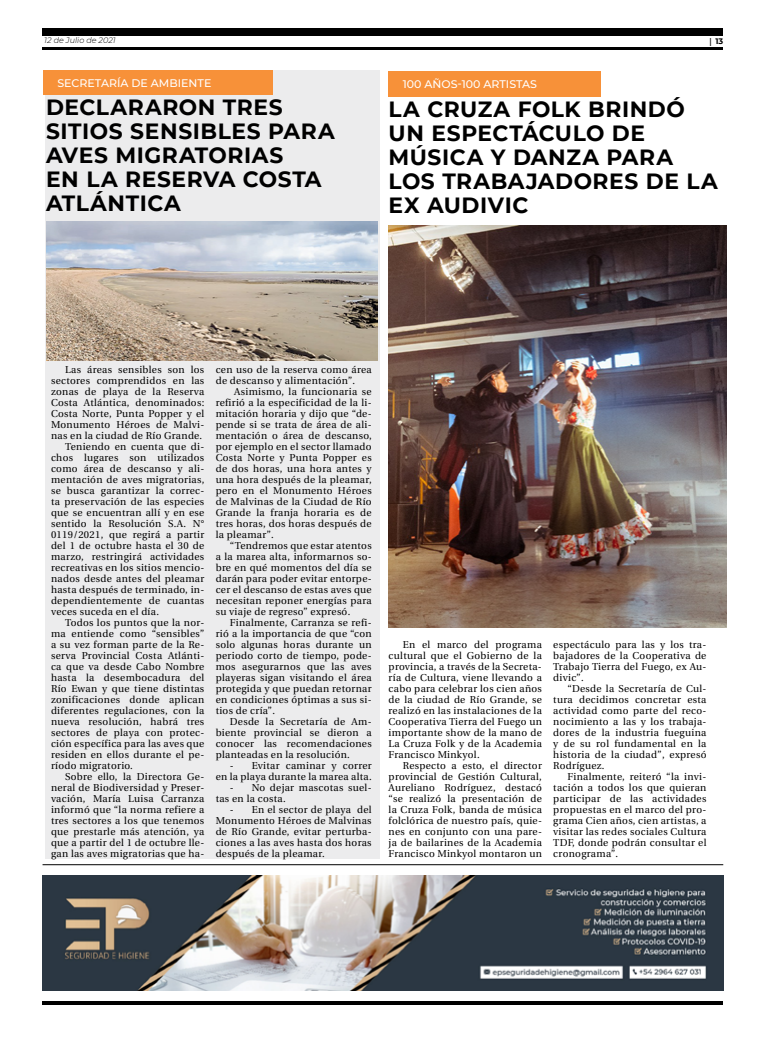
<style>
.page{position:relative;width:780px;height:1049px;background:#fff}
.page>*{position:absolute;margin:0;border:0;box-sizing:border-box;transform-origin:0 0}
.t1{font:700 22px/24px "Montserrat";letter-spacing:.025em;color:#000}
.t2{font:500 11px "Montserrat";color:#fff}
.t3{font:10px/11px "Utopia";letter-spacing:.03em;color:#000;text-align:justify}
.t4{font:italic 300 8px "Montserrat";color:#000}
.t5{font:700 8px "Montserrat";color:#000}
.s1{font-family:"Utopia"}
</style>
<div class="page">
<hr style="left:43px;top:48px;width:680px;height:2px;background:#000">
<div style="left:43px;top:28px;width:680px;height:7px;background:#000"></div>
<hr style="left:43px;top:1001px;width:680px;height:4px;background:#000">
<img style="left:43px;top:875px;width:680px;height:115px">
<hr style="left:43px;top:864px;width:680px;height:1px;background:#000">
<div style="left:388px;top:72px;width:213px;height:25px;background:#f79139"></div>
<div style="left:45px;top:71px;width:335px;height:788px;background:#ececed"></div>
<div style="left:43px;top:71px;width:230px;height:24px;background:#f79139"></div>
<img style="left:47px;top:221px;width:330px;height:139px">
<img style="left:388px;top:225px;width:338px;height:403px">
<p class="t4" style="left:44px;top:35px;width:73px">12 de Julio de 2021</p>
<p class="t5" style="left:709px;top:35px;width:15px"><span class="s1">|</span> 13</p>
<p class="t2" style="left:57px;top:76px;width:155px">SECRETARÍA DE AMBIENTE</p>
<h1 class="t1" style="left:46px;top:95px;width:290px">DECLARARON TRES<br>SITIOS SENSIBLES PARA<br>AVES MIGRATORIAS<br>EN LA RESERVA COSTA<br>ATLÁNTICA</h1>
<p class="t2" style="left:403px;top:76px;width:136px">100 AÑOS-100 ARTISTAS</p>
<h1 class="t1" style="left:388px;top:96px;width:330px">LA CRUZA FOLK BRINDÓ<br>UN ESPECTÁCULO DE<br>MÚSICA Y DANZA PARA<br>LOS TRABAJADORES DE LA<br>EX AUDIVIC</h1>
<p class="t3" style="left:65px;top:364px;width:141px">Las áreas sensibles son los</p>
<p class="t3" style="left:51px;top:375px;width:155px">sectores comprendidos en las</p>
<p class="t3" style="left:51px;top:386px;width:155px">zonas de playa de la Reserva</p>
<p class="t3" style="left:51px;top:397px;width:155px">Costa Atlántica, denominados:</p>
<p class="t3" style="left:51px;top:408px;width:155px">Costa Norte, Punta Popper y el</p>
<p class="t3" style="left:51px;top:419px;width:155px">Monumento Héroes de Malvi-</p>
<p class="t3" style="left:51px;top:430px;width:153px">nas en la ciudad de Río Grande.</p>
<p class="t3" style="left:65px;top:441px;width:140px">Teniendo en cuenta que di-</p>
<p class="t3" style="left:51px;top:452px;width:155px">chos lugares son utilizados</p>
<p class="t3" style="left:51px;top:463px;width:155px">como área de descanso y ali-</p>
<p class="t3" style="left:51px;top:474px;width:155px">mentación de aves migratorias,</p>
<p class="t3" style="left:51px;top:485px;width:155px">se busca garantizar la correc-</p>
<p class="t3" style="left:51px;top:496px;width:155px">ta preservación de las especies</p>
<p class="t3" style="left:51px;top:507px;width:155px">que se encuentran allí y en ese</p>
<p class="t3" style="left:51px;top:518px;width:155px">sentido la Resolución S.A. N°</p>
<p class="t3" style="left:51px;top:529px;width:155px">0119/2021, que regirá a partir</p>
<p class="t3" style="left:51px;top:540px;width:155px">del 1 de octubre hasta el 30 de</p>
<p class="t3" style="left:51px;top:551px;width:155px">marzo, restringirá actividades</p>
<p class="t3" style="left:51px;top:562px;width:155px">recreativas en los sitios mencio-</p>
<p class="t3" style="left:51px;top:573px;width:155px">nados desde antes del pleamar</p>
<p class="t3" style="left:51px;top:584px;width:155px">hasta después de terminado, in-</p>
<p class="t3" style="left:51px;top:595px;width:155px">dependientemente de cuantas</p>
<p class="t3" style="left:51px;top:606px;width:109px">veces suceda en el día.</p>
<p class="t3" style="left:65px;top:617px;width:140px">Todos los puntos que la nor-</p>
<p class="t3" style="left:51px;top:628px;width:155px">ma entiende como “sensibles”</p>
<p class="t3" style="left:51px;top:639px;width:155px">a su vez forman parte de la Re-</p>
<p class="t3" style="left:51px;top:650px;width:155px">serva Provincial Costa Atlánti-</p>
<p class="t3" style="left:51px;top:661px;width:155px">ca que va desde Cabo Nombre</p>
<p class="t3" style="left:51px;top:672px;width:155px">hasta la desembocadura del</p>
<p class="t3" style="left:51px;top:683px;width:155px">Río Ewan y que tiene distintas</p>
<p class="t3" style="left:51px;top:694px;width:155px">zonificaciones donde aplican</p>
<p class="t3" style="left:51px;top:705px;width:155px">diferentes regulaciones, con la</p>
<p class="t3" style="left:51px;top:716px;width:155px">nueva resolución, habrá tres</p>
<p class="t3" style="left:51px;top:727px;width:155px">sectores de playa con protec-</p>
<p class="t3" style="left:51px;top:738px;width:155px">ción específica para las aves que</p>
<p class="t3" style="left:51px;top:749px;width:155px">residen en ellos durante el pe-</p>
<p class="t3" style="left:51px;top:760px;width:83px">ríodo migratorio.</p>
<p class="t3" style="left:65px;top:771px;width:141px">Sobre ello, la Directora Ge-</p>
<p class="t3" style="left:51px;top:782px;width:155px">neral de Biodiversidad y Preser-</p>
<p class="t3" style="left:51px;top:793px;width:155px">vación, María Luisa Carranza</p>
<p class="t3" style="left:51px;top:804px;width:155px">informó que “la norma refiere a</p>
<p class="t3" style="left:51px;top:815px;width:155px">tres sectores a los que tenemos</p>
<p class="t3" style="left:51px;top:826px;width:155px">que prestarle más atención, ya</p>
<p class="t3" style="left:51px;top:837px;width:155px">que a partir del 1 de octubre lle-</p>
<p class="t3" style="left:51px;top:848px;width:155px">gan las aves migratorias que ha-</p>
<p class="t3" style="left:216px;top:364px;width:157px">cen uso de la reserva como área de descanso y alimentación”.</p>
<p class="t3" style="left:216px;top:386px;width:157px;text-indent:19px">Asimismo, la funcionaria se refirió a la especificidad de la li&shy;mitación horaria y dijo que “de&shy;pende si se trata de área de ali&shy;mentación o área de descanso, por ejemplo en el sector llamado Costa Norte y Punta Popper es de dos horas, una hora antes y una hora después de la pleamar, pero en el Monumento Héroes de Malvinas de la Ciudad de Río Grande la franja horaria es de tres horas, dos horas después de la pleamar”.</p>
<p class="t3" style="left:216px;top:540px;width:157px;text-indent:14px">“Tendremos que estar atentos a la marea alta, informarnos so&shy;bre en qué momentos del día se darán para poder evitar entorpe&shy;cer el descanso de estas aves que necesitan reponer energías para su viaje de regreso” expresó.</p>
<p class="t3" style="left:216px;top:617px;width:157px;text-indent:14px">Finalmente, Carranza se refi&shy;rió a la importancia de que “con solo algunas horas durante un periodo corto de tiempo, pode&shy;mos asegurarnos que las aves playeras sigan visitando el área protegida y que puedan retornar en condiciones óptimas a sus si&shy;tios de cría”.</p>
<p class="t3" style="left:216px;top:716px;width:157px;text-indent:14px">Desde la Secretaría de Am&shy;biente provincial se dieron a conocer las recomendaciones planteadas en la resolución.</p>
<p class="t3" style="left:216px;top:760px;width:157px;text-align:right">- Evitar caminar y correr<br>en la playa durante la marea alta.</p>
<p class="t3" style="left:216px;top:782px;width:157px;text-indent:14px">- No dejar mascotas suel&shy;tas en la costa.</p>
<p class="t3" style="left:216px;top:804px;width:157px;text-indent:14px">- En el sector de playa del Monumento Héroes de Malvinas de Río Grande, evitar perturba&shy;ciones a las aves hasta dos horas después de la pleamar.</p>
<p class="t3" style="left:388px;top:639px;width:155px;text-indent:14px">En el marco del programa cultural que el Gobierno de la provincia, a través de la Secreta&shy;ría de Cultura, viene llevando a cabo para celebrar los cien años de la ciudad de Río Grande, se realizó en las instalaciones de la Cooperativa Tierra del Fuego un importante show de la mano de La Cruza Folk y de la Academia Francisco Minkyol.</p>
<p class="t3" style="left:388px;top:760px;width:155px;text-indent:14px">Respecto a esto, el director provincial de Gestión Cultural, Aureliano Rodríguez, destacó “se realizó la presentación de la Cruza Folk, banda de música folclórica de nuestro país, quie&shy;nes en conjunto con una pare&shy;ja de bailarines de la Academia Francisco Minkyol montaron un</p>
<p class="t3" style="left:553px;top:639px;width:155px">espectáculo para las y los tra&shy;bajadores de la Cooperativa de Trabajo Tierra del Fuego, ex Au&shy;divic”.</p>
<p class="t3" style="left:553px;top:683px;width:155px;text-indent:14px">“Desde la Secretaría de Cul&shy;tura decidimos concretar esta actividad como parte del reco&shy;nocimiento a las y los trabaja&shy;dores de la industria fueguina y de su rol fundamental en la historia de la ciudad”, expresó Rodríguez.</p>
<p class="t3" style="left:553px;top:771px;width:155px;text-indent:14px">Finalmente, reiteró “la invi&shy;tación a todos los que quieran participar de las actividades propuestas en el marco del pro&shy;grama Cien años, cien artistas, a visitar las redes sociales Cultura TDF, donde podrán consultar el cronograma”.</p>
</div>
